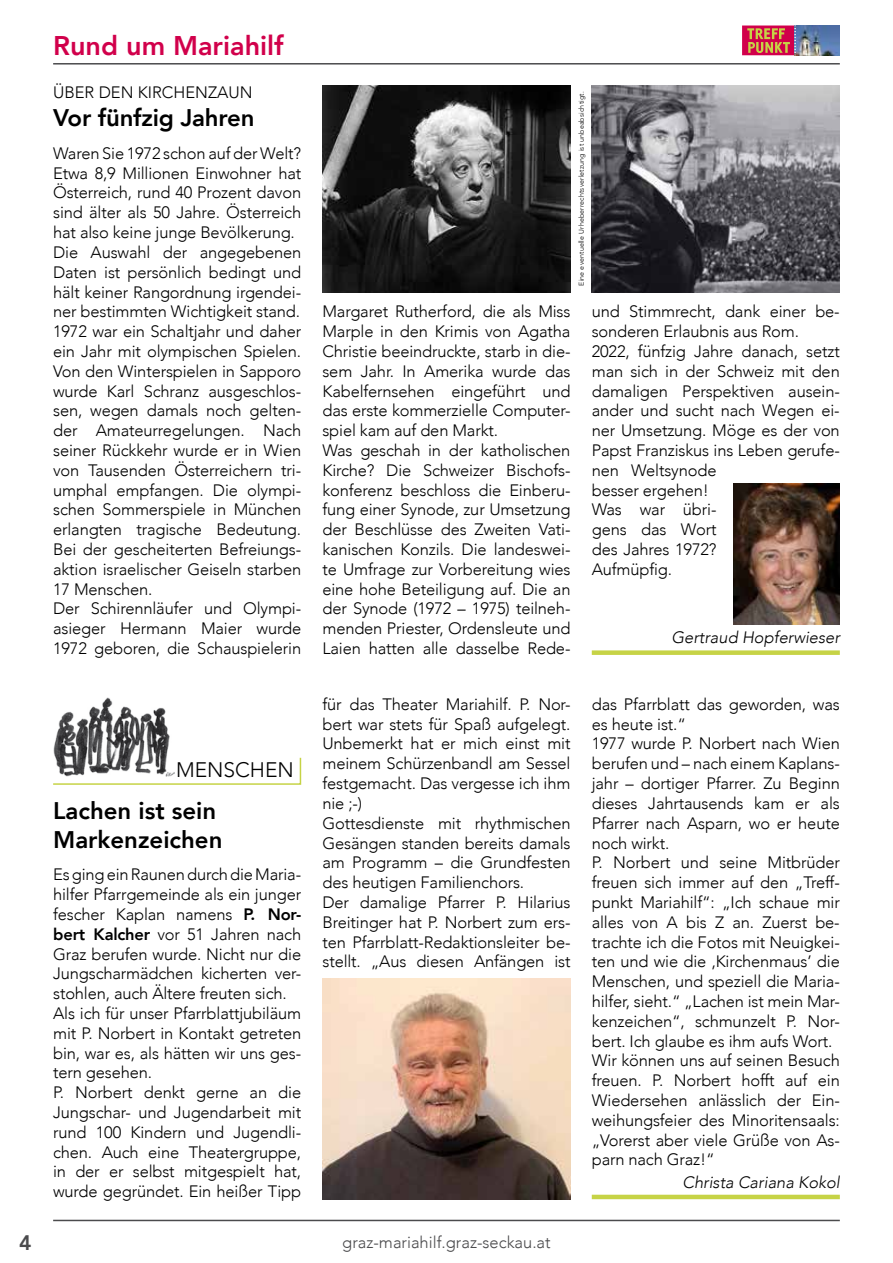
<style>
.page{position:relative;width:893px;height:1263px;background:#fff}
.page>*{position:absolute;margin:0;border:0;box-sizing:border-box;transform-origin:0 0}
.t1{font:800 27px "Avenir LT Com";color:#d1004b}
.t2{font:800 24px/28.8px "Avenir LT Com";color:#000}
.t3{font:300 21px "Avenir LT Com";color:#000}
.t4{font:800 21px "Avenir LT Com";color:#4b4b4d}
.t5{font:300 16.5px/19.8px "Avenir LT Com";letter-spacing:-.01em;color:#000}
.t6{font:italic 300 16.5px "Avenir LT Com";color:#000}
.t7{font:300 16.5px "Avenir LT Com";color:#4b4b4d}
.t8{font:300 7.05px "Avenir LT Com";letter-spacing:.02em;color:#000}
.s1{font-weight:800}
</style>
<div class="page">
<hr style="left:53px;top:63px;width:787px;height:2px;background:#4b4b4d">
<hr style="left:53px;top:1220px;width:787px;height:1px;background:#4b4b4d">
<img style="left:796px;top:26px;width:44px;height:29px">
<svg style="left:742px;top:26px;width:54px;height:30px;background:#cc4852"></svg>
<hr style="left:592px;top:1195px;width:248px;height:4px;background:#c6d346">
<img style="left:53px;top:697px;width:117px;height:59px">
<svg style="left:53px;top:756px;width:249px;height:29px"></svg>
<img style="left:733px;top:484px;width:107px;height:140px">
<div style="left:592px;top:650px;width:248px;height:5px;background:#c6d346"></div>
<img style="left:322px;top:85px;width:248px;height:207px">
<img style="left:322px;top:978px;width:248px;height:221px">
<img style="left:592px;top:85px;width:248px;height:207px">
<h1 class="t1" style="left:53px;top:30px;width:232px">Rund um Mariahilf</h1>
<p class="t5" style="left:53px;top:82px;width:201px">ÜBER DEN KIRCHENZAUN</p>
<h2 class="t2" style="left:53px;top:104px;width:203px">Vor fünfzig Jahren</h2>
<p class="t5" style="left:53px;top:143px;width:250px">Waren Sie 1972 schon auf der Welt?<br>Etwa 8,9 Millionen Einwohner hat<br>Österreich, rund 40 Prozent davon sind älter als 50 Jahre. Österreich hat also keine junge Bevölkerung.<br>Die Auswahl der angegebenen<br>Daten ist persönlich bedingt und hält keiner Rangordnung irgendei&shy;ner bestimmten Wichtigkeit stand.<br>1972 war ein Schaltjahr und daher ein Jahr mit olympischen Spielen.<br>Von den Winterspielen in Sapporo wurde Karl Schranz ausgeschlos&shy;sen, wegen damals noch gelten&shy;der Amateurregelungen. Nach seiner Rückkehr wurde er in Wien von Tausenden Österreichern tri&shy;umphal empfangen. Die olympi&shy;schen Sommerspiele in München erlangten tragische Bedeutung.<br>Bei der gescheiterten Befreiungs&shy;aktion israelischer Geiseln starben<br>17 Menschen.<br>Der Schirennläufer und Olympi&shy;asieger Hermann Maier wurde<br>1972 geboren, die Schauspielerin</p>
<p class="t3" style="left:176px;top:757px;width:119px">MENSCHEN</p>
<h2 class="t2" style="left:53px;top:796px;width:171px">Lachen ist sein<br>Markenzeichen</h2>
<p class="t5" style="left:53px;top:865px;width:250px">Es ging ein Raunen durch die Maria&shy;hilfer Pfarrgemeinde als ein junger fescher Kaplan namens <span class="s1">P. Nor&shy;bert Kalcher</span> vor 51 Jahren nach<br>Graz berufen wurde. Nicht nur die<br>Jungscharmädchen kicherten ver&shy;stohlen, auch Ältere freuten sich.<br>Als ich für unser Pfarrblattjubiläum mit P. Norbert in Kontakt getreten bin, war es, als hätten wir uns ges&shy;tern gesehen.<br>P. Norbert denkt gerne an die<br>Jungschar- und Jugendarbeit mit rund 100 Kindern und Jugendli&shy;chen. Auch eine Theatergruppe, in der er selbst mitgespielt hat, wurde gegründet. Ein heißer Tipp</p>
<p class="t8" style="left:577px;top:286px;width:196px;rotate:-90deg">Eine eventuelle Urheberrechtsverletzung ist unbeabsichtigt.</p>
<p class="t5" style="left:322px;top:302px;width:250px">Margaret Rutherford, die als Miss<br>Marple in den Krimis von Agatha<br>Christie beeindruckte, starb in die&shy;sem Jahr. In Amerika wurde das<br>Kabelfernsehen eingeführt und das erste kommerzielle Computer&shy;spiel kam auf den Markt.<br>Was geschah in der katholischen<br>Kirche? Die Schweizer Bischofs&shy;konferenz beschloss die Einberu&shy;fung einer Synode, zur Umsetzung der Beschlüsse des Zweiten Vati&shy;kanischen Konzils. Die landeswei&shy;te Umfrage zur Vorbereitung wies eine hohe Beteiligung auf. Die an der Synode (1972 – 1975) teilneh&shy;menden Priester, Ordensleute und<br>Laien hatten alle dasselbe Rede-</p>
<p class="t5" style="left:592px;top:302px;width:250px">und Stimmrecht, dank einer be&shy;sonderen Erlaubnis aus Rom.<br>2022, fünfzig Jahre danach, setzt man sich in der Schweiz mit den damaligen Perspektiven ausein&shy;ander und sucht nach Wegen ei&shy;ner Umsetzung. Möge es der von<br>Papst Franziskus ins Leben gerufe&shy;nen Weltsynode<br>besser ergehen!<br>Was war übri-<br>gens das Wort<br>des Jahres 1972?<br>Aufmüpfig.</p>
<p class="t6" style="left:671px;top:628px;width:170px">Gertraud Hopferwieser</p>
<p class="t5" style="left:322px;top:694px;width:250px">für das Theater Mariahilf. P. Nor&shy;bert war stets für Spaß aufgelegt.<br>Unbemerkt hat er mich einst mit meinem Schürzenbandl am Sessel festgemacht. Das vergesse ich ihm nie ;-)<br>Gottesdienste mit rhythmischen<br>Gesängen standen bereits damals am Programm – die Grundfesten des heutigen Familienchors.<br>Der damalige Pfarrer P. Hilarius<br>Breitinger hat P. Norbert zum ers&shy;ten Pfarrblatt-Redaktionsleiter be&shy;stellt. „Aus diesen Anfängen ist</p>
<p class="t5" style="left:592px;top:694px;width:250px">das Pfarrblatt das geworden, was es heute ist.“<br>1977 wurde P. Norbert nach Wien berufen und – nach einem Kaplans&shy;jahr – dortiger Pfarrer. Zu Beginn dieses Jahrtausends kam er als<br>Pfarrer nach Asparn, wo er heute noch wirkt.<br>P. Norbert und seine Mitbrüder freuen sich immer auf den „Treff&shy;punkt Mariahilf“: „Ich schaue mir alles von A bis Z an. Zuerst be&shy;trachte ich die Fotos mit Neuigkei&shy;ten und wie die ‚Kirchenmaus’ die<br>Menschen, und speziell die Maria&shy;hilfer, sieht.“ „Lachen ist mein Mar&shy;kenzeichen“, schmunzelt P. Nor&shy;bert. Ich glaube es ihm aufs Wort.<br>Wir können uns auf seinen Besuch freuen. P. Norbert hofft auf ein<br>Wiedersehen anlässlich der Ein&shy;weihungsfeier des Minoritensaals: „Vorerst aber viele Grüße von As&shy;parn nach Graz!“</p>
<p class="t6" style="left:682px;top:1172px;width:159px">Christa Cariana Kokol</p>
<p class="t4" style="left:19px;top:1230px;width:14px">4</p>
<p class="t7" style="left:342px;top:1232px;width:210px">graz-mariahilf.graz-seckau.at</p>
</div>
